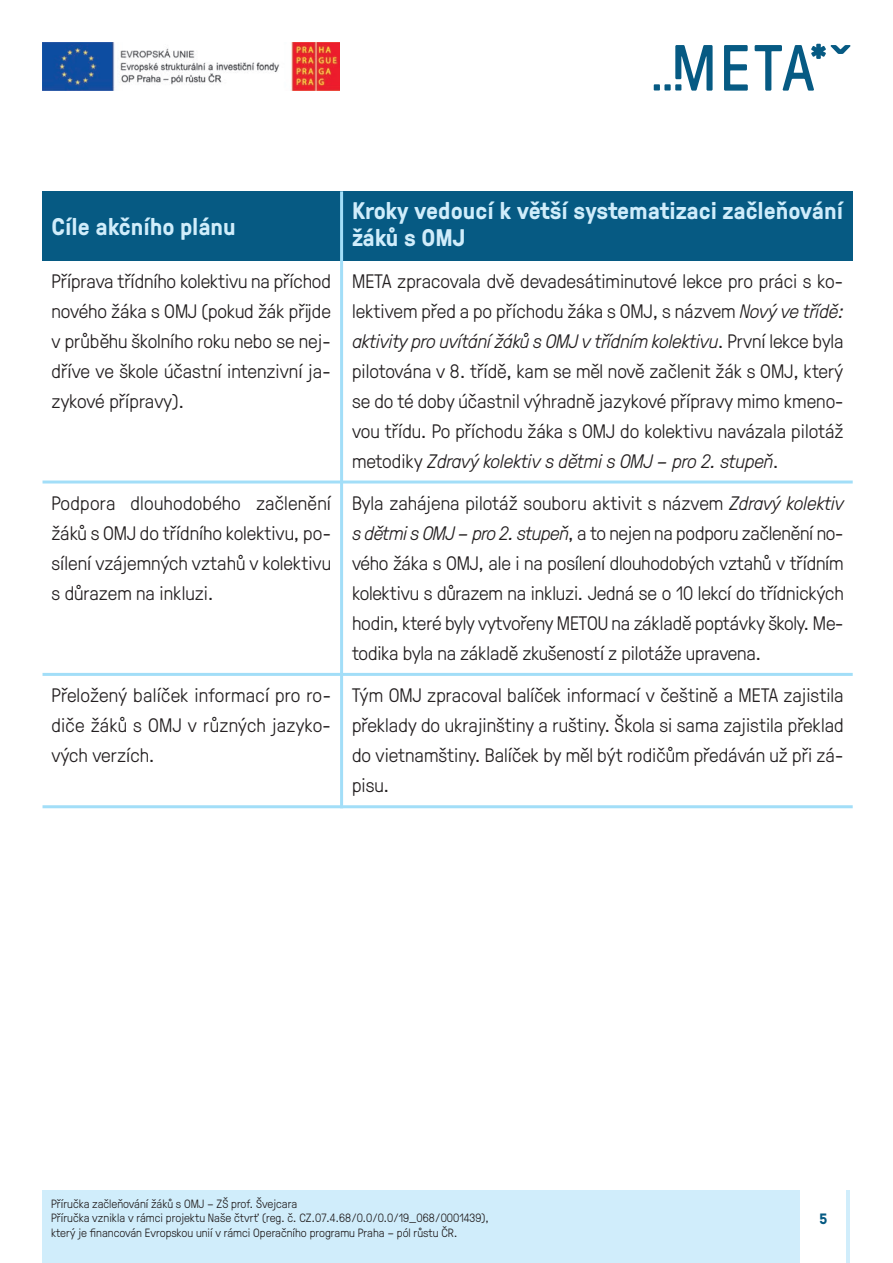
<style>
.page{position:relative;width:893px;height:1263px;background:#fff}
.page>*{position:absolute;margin:0;border:0;box-sizing:border-box;transform-origin:0 0}
.t1{font:700 24px/27px "GT Pressura";color:#d0edfb}
.t2{font:300 19.5px/30px "GT Pressura";color:#231f20;text-align:justify}
.t3{font:700 15px "GT Pressura";color:#065a83}
.t4{font:300 12px/14.4px "GT Pressura";color:#231f20}
.s1{font-style:italic}
</style>
<div class="page">
<div style="left:43px;top:1191px;width:807px;height:72px;background:#d0edfb"></div>
<img style="left:43px;top:43px;width:297px;height:47px">
<svg style="left:724px;top:45px;width:24px;height:46px"></svg>
<svg style="left:755px;top:44px;width:95px;height:47px"></svg>
<svg style="left:654px;top:45px;width:59px;height:46px"></svg>
<div style="left:801px;top:1191px;width:45px;height:72px;background:#fff"></div>
<div style="left:43px;top:191px;width:299px;height:70px;background:#065a83"></div>
<div style="left:342px;top:191px;width:511px;height:70px;background:#065a83"></div>
<hr style="left:340px;top:191px;width:3px;height:617px;background:#a2def8">
<hr style="left:43px;top:480px;width:810px;height:3px;background:#a2def8">
<hr style="left:43px;top:673px;width:810px;height:3px;background:#a2def8">
<hr style="left:43px;top:805px;width:810px;height:3px;background:#a2def8">
<p class="t1" style="left:52px;top:215px;width:186px">Cíle akčního plánu</p>
<p class="t1" style="left:352px;top:199px;width:493px">Kroky vedoucí k větší systematizaci začleňování žáků s OMJ</p>
<p class="t2" style="left:52px;top:268px;width:281px">Příprava třídního kolektivu na příchod nového žáka s OMJ (pokud žák přĳde v průběhu školního roku nebo se nej&shy;dříve ve škole účastní intenzivní ja&shy;zykové přípravy).</p>
<p class="t2" style="left:352px;top:268px;width:493px">META zpracovala dvě devadesátiminutové lekce pro práci s ko&shy;lektivem před a po příchodu žáka s OMJ, s názvem <span class="s1">Nový ve třídě: aktivity pro uvítání žáků s OMJ v třídním kolektivu</span>. První lekce byla pilotována v 8. třídě, kam se měl nově začlenit žák s OMJ, který se do té doby účastnil výhradně jazykové přípravy mimo kmeno&shy;vou třídu. Po příchodu žáka s OMJ do kolektivu navázala pilotáž metodiky <span class="s1">Zdravý kolektiv s dětmi s OMJ – pro 2. stupeň</span>.</p>
<p class="t2" style="left:52px;top:490px;width:281px">Podpora dlouhodobého začlenění žáků s OMJ do třídního kolektivu, po&shy;sílení vzájemných vztahů v kolektivu s důrazem na inkluzi.</p>
<p class="t2" style="left:352px;top:490px;width:493px">Byla zahájena pilotáž souboru aktivit s názvem <span class="s1">Zdravý kolektiv s dětmi s OMJ – pro 2. stupeň</span>, a to nejen na podporu začlenění no&shy;vého žáka s OMJ, ale i na posílení dlouhodobých vztahů v třídním kolektivu s důrazem na inkluzi. Jedná se o 10 lekcí do třídnických hodin, které byly vytvořeny METOU na základě poptávky školy. Me&shy;todika byla na základě zkušeností z pilotáže upravena.</p>
<p class="t2" style="left:52px;top:682px;width:281px">Přeložený balíček informací pro ro&shy;diče žáků s OMJ v různých jazyko&shy;vých verzích.</p>
<p class="t2" style="left:352px;top:682px;width:493px">Tým OMJ zpracoval balíček informací v češtině a META zajistila překlady do ukrajinštiny a ruštiny. Škola si sama zajistila překlad do vietnamštiny. Balíček by měl být rodičům předáván už při zá&shy;pisu.</p>
<p class="t4" style="left:51px;top:1197px;width:439px">Příručka začleňování žáků s OMJ – ZŠ prof. Švejcara<br>Příručka vznikla v rámci projektu Naše čtvrť (reg. č. CZ.07.4.68/0.0/0.0/19_068/0001439), který je financován Evropskou unií v rámci Operačního programu Praha – pól růstu ČR.</p>
<p class="t3" style="left:819px;top:1213px;width:10px">5</p>
</div>
